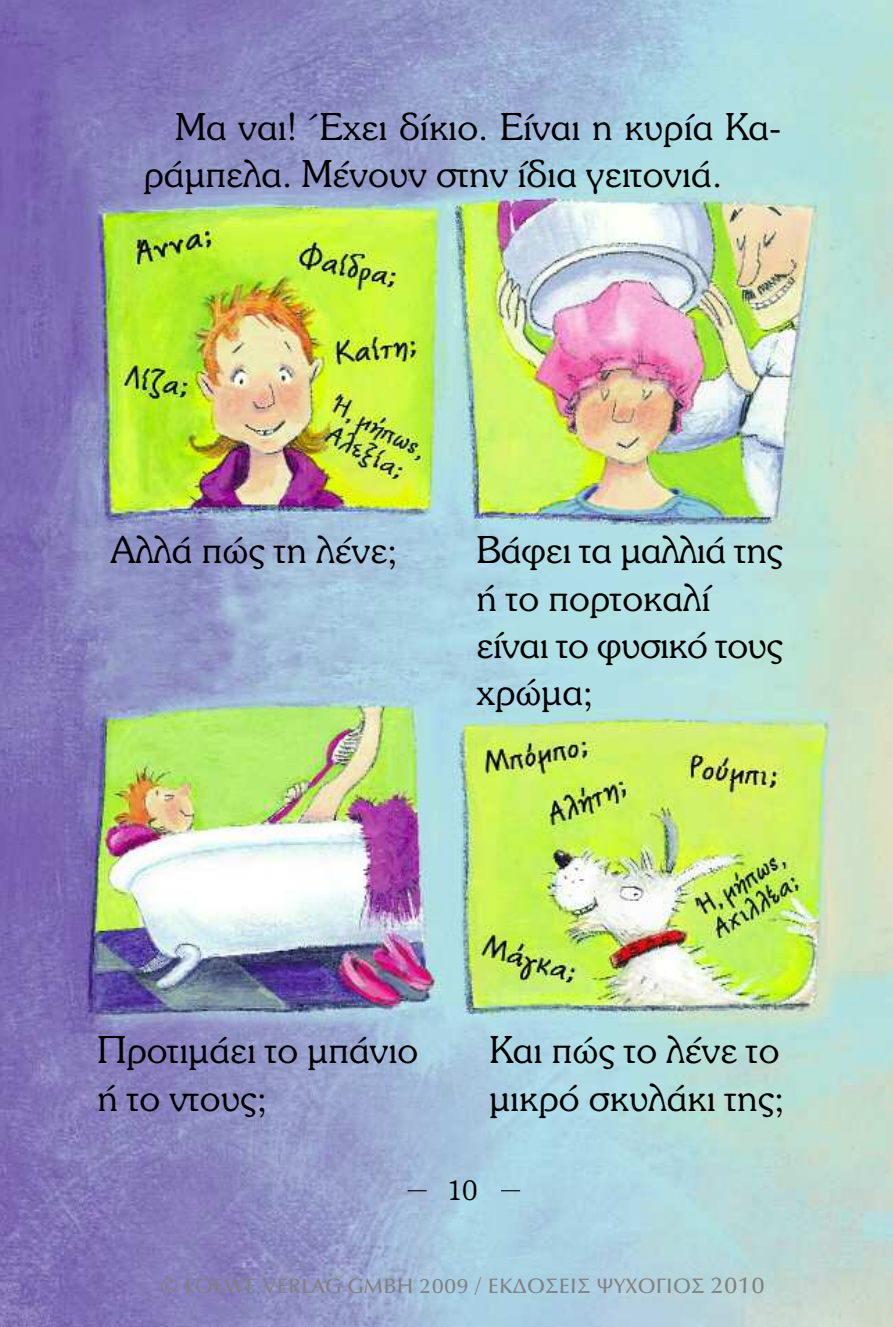
<style>
.page{position:relative;width:893px;height:1327px;background:#fff}
.page>*{position:absolute;margin:0;border:0;box-sizing:border-box;transform-origin:0 0}
.t1{font:300 40.5px/47.2px "UB Souvenir";color:#000}
.t2{font:300 29.25px "UB Souvenir";color:#000}
.t3{font:21.38px "UB Optima";letter-spacing:.04em;color:#808080}
.s1{font-size:23.62px}
</style>
<div class="page">
<img style="left:0;top:0;width:893px;height:1327px">
<svg style="left:408px;top:1190px;width:19px;height:1px"></svg>
<svg style="left:501px;top:1190px;width:19px;height:1px"></svg>
<p class="t1" style="left:144px;top:104px;width:639px;text-indent:32px">Μα ναι! Έχει δίκιο. Είναι η κυρία Κα&shy;ράµπελα. Μένουν στην ίδια γειτονιά.</p>
<p class="t1" style="left:111px;top:527px;width:288px">Αλλά πώς τη λένε;</p>
<p class="t1" style="left:477px;top:527px;width:308px">Βάφει τα µαλλιά της ή το πορτοκαλί είναι το φυσικό τους χρώµα;</p>
<p class="t1" style="left:97px;top:1027px;width:322px">Προτιµάει το µπάνιο ή το ντους;</p>
<p class="t1" style="left:489px;top:1027px;width:297px">Και πώς το λένε το µικρό σκυλάκι της;</p>
<p class="t2" style="left:448px;top:1175px;width:31px">10</p>
<p class="t3" style="left:160px;top:1274px;width:606px">© LOEWE VERLAG GMBH 2009 / ΕΚΔΟΣΕΙΣ ΨΥΧΟΓΙΟΣ <span class="s1">2010</span></p>
</div>
